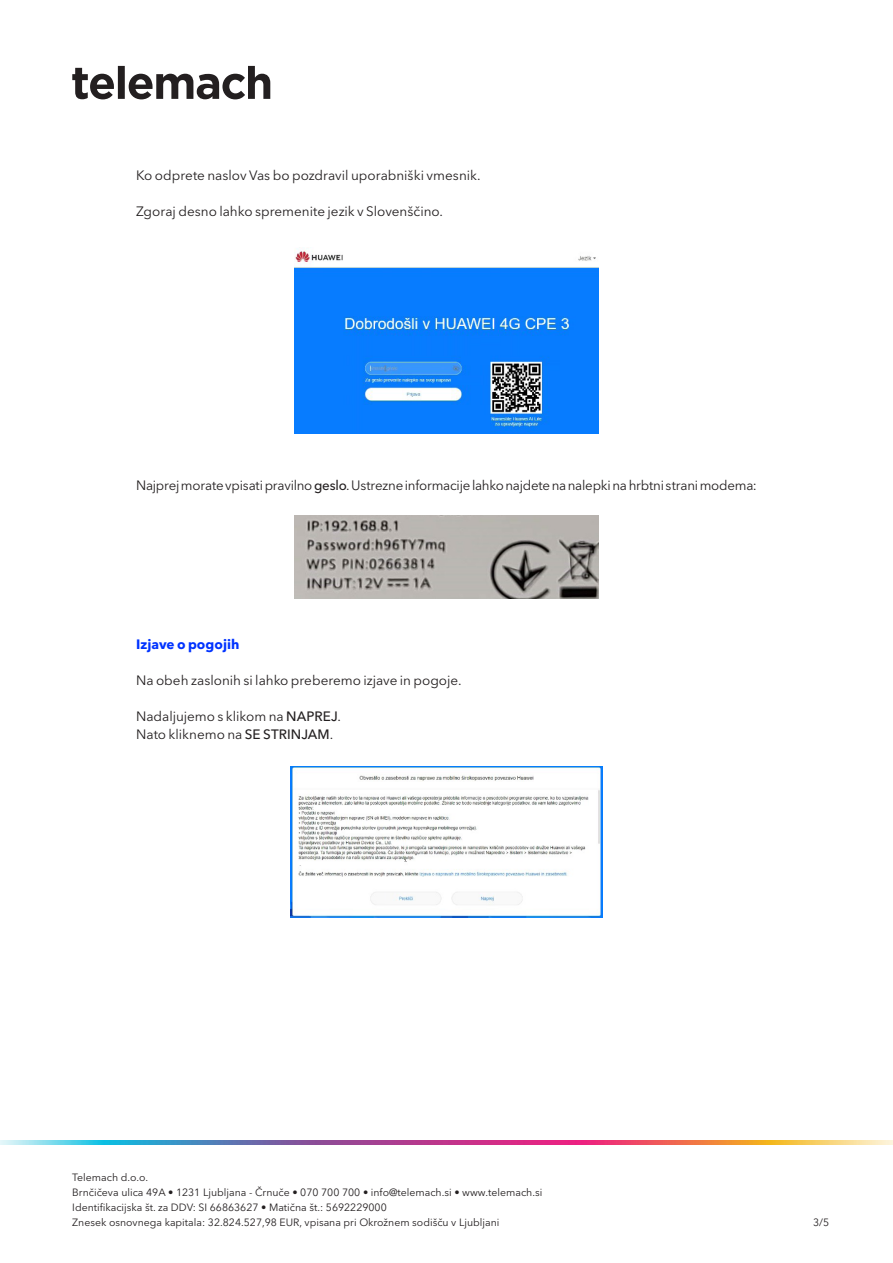
<style>
.page{position:relative;width:893px;height:1263px;background:#fff}
.page>*{position:absolute;margin:0;border:0;box-sizing:border-box;transform-origin:0 0}
.Tekst_AxiBook_9_12{font:13.5px "Avenir Next W1 G";letter-spacing:-.005em;color:#231f20}
.Tekst_AxiBook_9_12-2{font:700 13.5px "Avenir Next W1 G";letter-spacing:.005em;color:#03f}
.t1{font:10.5px/15px "Avenir Next W1 G";color:#231f20}
.s1{font-weight:500}
</style>
<div class="page">
<svg style="left:72px;top:66px;width:198px;height:33px"></svg>
<img style="left:0;top:1141px;width:893px;height:3px">
<img style="left:295px;top:250px;width:303px;height:183px">
<img style="left:295px;top:516px;width:303px;height:82px">
<img style="left:290px;top:767px;width:313px;height:150px">
<p class="Tekst_AxiBook_9_12" style="left:136px;top:165px;width:346px">Ko odprete naslov Vas bo pozdravil uporabniški vmesnik.</p>
<p class="Tekst_AxiBook_9_12" style="left:136px;top:201px;width:309px">Zgoraj desno lahko spremenite jezik v Slovenščino.</p>
<p class="Tekst_AxiBook_9_12" style="left:136px;top:474px;width:622px">Najprej morate vpisati pravilno <span class="s1">geslo</span>. Ustrezne informacije lahko najdete na nalepki na hrbtni strani modema:</p>
<p class="Tekst_AxiBook_9_12-2" style="left:136px;top:634px;width:105px">Izjave o pogojih</p>
<p class="Tekst_AxiBook_9_12" style="left:136px;top:670px;width:327px">Na obeh zaslonih si lahko preberemo izjave in pogoje.</p>
<p class="Tekst_AxiBook_9_12" style="left:136px;top:706px;width:206px">Nadaljujemo s klikom na <span class="s1">NAPREJ</span>.</p>
<p class="Tekst_AxiBook_9_12" style="left:136px;top:724px;width:199px">Nato kliknemo na <span class="s1">SE STRINJAM</span>.</p>
<p class="t1" style="left:72px;top:1169px;width:472px">Telemach d.o.o.<br>Brnčičeva ulica 49A • 1231 Ljubljana - Črnuče • 070 700 700 • info@telemach.si • www.telemach.si Identifikacijska št. za DDV: SI 66863627 • Matična št.: 5692229000<br>Znesek osnovnega kapitala: 32.824.527,98 EUR, vpisana pri Okrožnem sodišču v Ljubljani</p>
<p class="t1" style="left:813px;top:1214px;width:18px">3/5</p>
</div>
